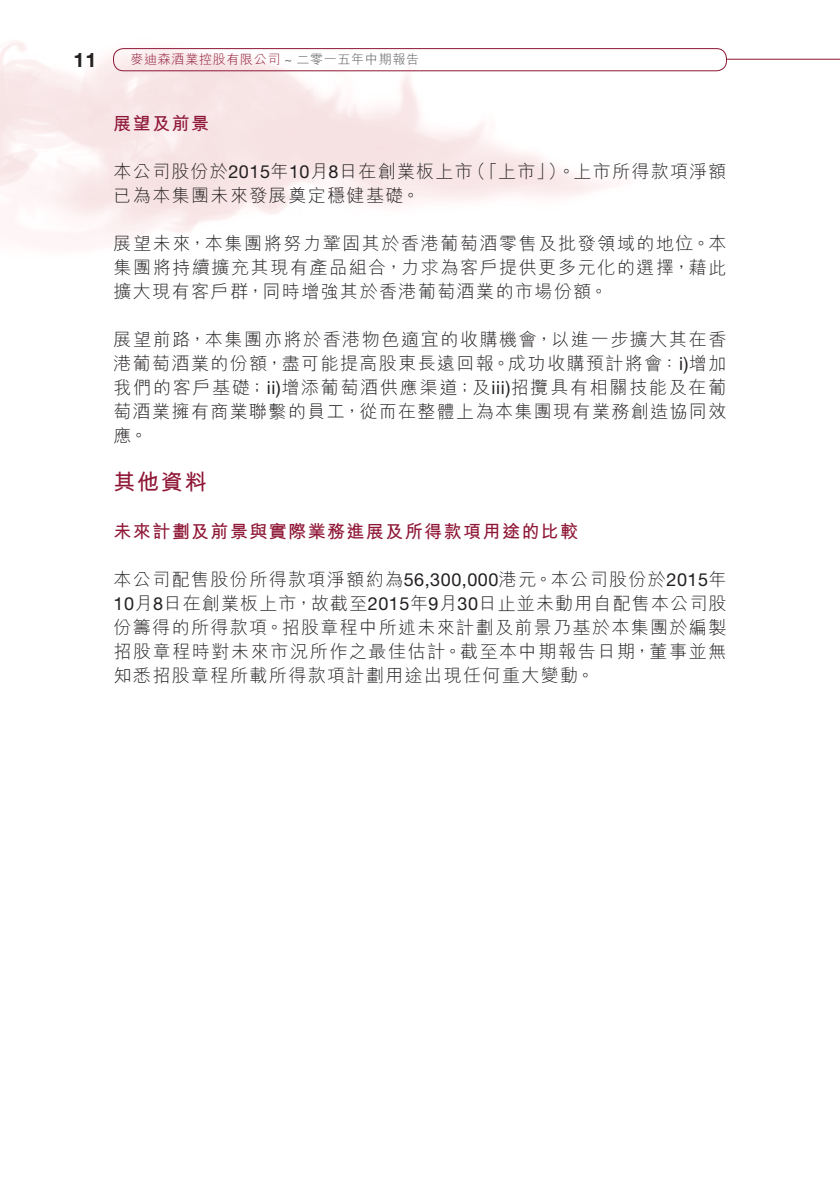
<style>
.page{position:relative;width:840px;height:1191px;background:#fff}
.page>*{position:absolute;margin:0;border:0;box-sizing:border-box;transform-origin:0 0}
.Heading_1{font:700 22px "M Hei HK";color:#8f1736}
.t1{font:700 20px "Helvetica Neue LT Std";color:#231f20}
.Body_Text{font:300 18px/24px "M Hei HK";letter-spacing:.08em;color:#231f20;text-align:justify}
.Heading_2{font:700 18px "M Hei HK";letter-spacing:.08em;color:#8f1736}
.t2{font:300 13px "M Hei HK";letter-spacing:.055em;color:#8f1736}
.s1{font-family:"Helvetica Neue LT Std";font-weight:400;color:#57585a}
.s2{color:#57585a}
.s3{font-family:"Helvetica Neue LT Std";font-weight:400}
</style>
<div class="page">
<img style="left:0;top:41px;width:652px;height:201px">
<div style="left:113px;top:48px;width:613px;height:23px;border:1px solid #8f1736;border-radius:10px"></div>
<hr style="left:726px;top:59px;width:113px;height:1px;background:#8f1736">
<p class="t1" style="left:74px;top:47px;width:24px">11</p>
<p class="t2" style="left:130px;top:53px;width:290px">麥迪森酒業控股有限公司 <span class="s1">~</span> <span class="s2">二零一五年中期報告</span></p>
<p class="Heading_2" style="left:113px;top:110px;width:97px">展望及前景</p>
<p class="Body_Text" style="left:467px;top:159px;width:260px">（「上市」）。上市所得款項淨額</p>
<p class="Body_Text" style="left:113px;top:159px;width:360px">本公司股份於<span class="s3">2015</span>年<span class="s3">10</span>月<span class="s3">8</span>日在創業板上市已為本集團未來發展奠定穩健基礎。</p>
<p class="Body_Text" style="left:113px;top:231px;width:614px">展望未來，本集團將努力鞏固其於香港葡萄酒零售及批發領域的地位。本集團將持續擴充其現有產品組合，力求為客戶提供更多元化的選擇，藉此擴大現有客戶群，同時增強其於香港葡萄酒業的市場份額。</p>
<p class="Body_Text" style="left:113px;top:327px;width:614px">展望前路，本集團亦將於香港物色適宜的收購機會，以進一步擴大其在香港葡萄酒業的份額，盡可能提高股東長遠回報。成功收購預計將會： <span class="s3">)i</span> 增加我們的客戶基礎； <span class="s3">)i i</span> 增添葡萄酒供應渠道；及<span class="s3">iii)</span>招攬具有相關技能及在葡萄酒業擁有商業聯繫的員工，從而在整體上為本集團現有業務創造協同效應。</p>
<p class="Heading_1" style="left:113px;top:465px;width:95px">其他資料</p>
<p class="Heading_2" style="left:113px;top:518px;width:466px">未來計劃及前景與實際業務進展及所得款項用途的比較</p>
<p class="Body_Text" style="left:113px;top:567px;width:614px">本公司配售股份所得款項淨額約為<span class="s3">56,300,000</span>港元。本公司股份於<span class="s3">2015</span>年<span class="s3">10</span>月<span class="s3">8</span>日在創業板上市，故截至<span class="s3">2015</span>年 月<span class="s3">9 30</span>日止並未動用自配售本公司股份籌得的所得款項。招股章程中所述未來計劃及前景乃基於本集團於編製招股章程時對未來市況所作之最佳估計。截至本中期報告日期，董事並無知悉招股章程所載所得款項計劃用途出現任何重大變動。</p>
</div>
